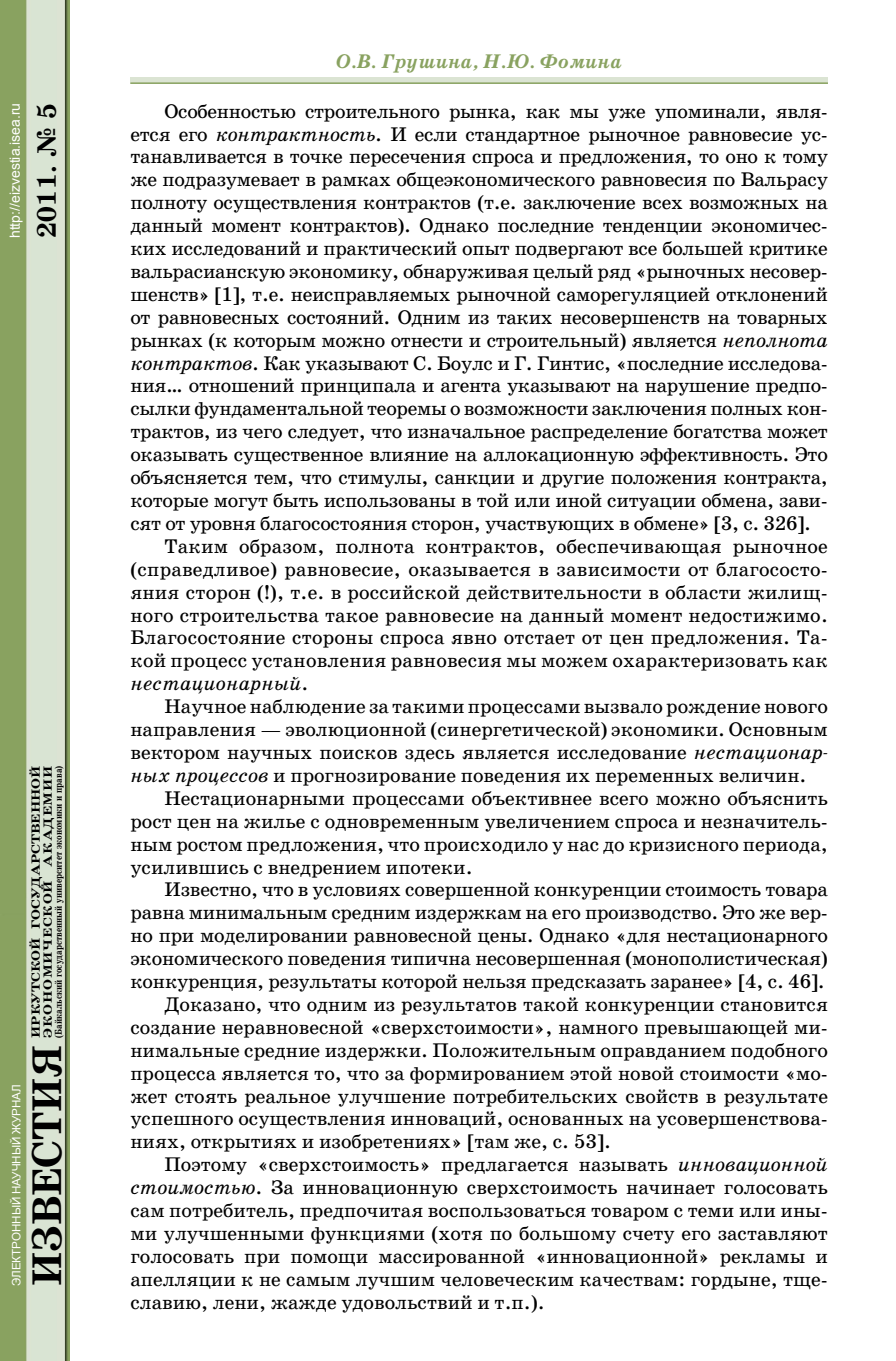
<style>
.page{position:relative;width:896px;height:1361px;background:#fff}
.page>*{position:absolute;margin:0;border:0;box-sizing:border-box;transform-origin:0 0}
.t1{font:700 42px "School Book C";color:#000}
.t2{font:700 27px "School Book C";color:#000}
.t3{font:20px "School Book C";color:#000}
.t4{font:italic 700 20px "School Book C";color:#89a260}
.t5{font:italic 20px "School Book C";letter-spacing:.01em;color:#000}
.t6{font:14px "Arial";color:#fff}
.t7{font:700 12px/12px "School Book C";color:#000;scale:1.25 1}
.t8{font:11.6px "Arial";color:#fff}
.t9{font:700 10px "School Book C";color:#000;scale:.85 1}
.s1{font-style:italic}
.s2{font-style:normal}
</style>
<div class="page">
<img style="left:0;top:0;width:70px;height:1361px">
<div style="left:130px;top:77px;width:698px;height:7px;background:#dbe4d3"></div>
<hr style="left:130px;top:82px;width:698px;height:2px;background:#89a260">
<p class="t6" style="left:6px;top:238px;width:137px;rotate:-90deg">http://eizvestia.isea.ru</p>
<h2 class="t2" style="left:32px;top:238px;width:136px;rotate:-90deg">2011. № 5</h2>
<p class="t8" style="left:9px;top:1286px;width:203px;rotate:-90deg">ЭЛЕКТРОННЫЙ НАУЧНЫЙ ЖУРНАЛ</p>
<p class="t7" style="left:30px;top:1037px;width:219px;rotate:-90deg">ИРКУТСКОЙ ГОСУДАРСТВЕННОЙ<br>ЭКОНОМИЧЕСКОЙ АКАДЕМИИ</p>
<p class="t9" style="left:53px;top:1037px;width:322px;rotate:-90deg">(Байкальский государственный университет экономики и права)</p>
<h1 class="t1" style="left:23px;top:1286px;width:243px;rotate:-90deg">ИЗВЕСТИЯ</h1>
<p class="t4" style="left:336px;top:51px;width:287px">О.В. Грушина, Н.Ю. Фомина</p>
<p class="t3" style="left:164px;top:100px;width:665px">Особенностью строительного рынка, как мы уже упоминали, явля-</p>
<p class="t3" style="left:130px;top:123px;width:699px">ется его <span class="s1">контрактность</span>. И если стандартное рыночное равновесие ус-</p>
<p class="t3" style="left:130px;top:146px;width:699px">танавливается в точке пересечения спроса и предложения, то оно к тому</p>
<p class="t3" style="left:130px;top:169px;width:699px">же подразумевает в рамках общеэкономического равновесия по Вальрасу</p>
<p class="t3" style="left:130px;top:192px;width:699px">полноту осуществления контрактов (т.е. заключение всех возможных на</p>
<p class="t3" style="left:130px;top:215px;width:699px">данный момент контрактов). Однако последние тенденции экономичес-</p>
<p class="t3" style="left:130px;top:237px;width:699px">ких исследований и практический опыт подвергают все большей критике</p>
<p class="t3" style="left:130px;top:260px;width:699px">вальрасианскую экономику, обнаруживая целый ряд «рыночных несовер-</p>
<p class="t3" style="left:130px;top:283px;width:699px">шенств» [1], т.е. неисправляемых рыночной саморегуляцией отклонений</p>
<p class="t3" style="left:130px;top:306px;width:699px">от равновесных состояний. Одним из таких несовершенств на товарных</p>
<p class="t3" style="left:130px;top:329px;width:699px">рынках (к которым можно отнести и строительный) является <span class="s1">неполнота</span></p>
<p class="t3" style="left:130px;top:352px;width:699px"><span class="s1">контрактов</span>. Как указывают С. Боулс и Г. Гинтис, «последние исследова-</p>
<p class="t3" style="left:130px;top:375px;width:699px">ния… отношений принципала и агента указывают на нарушение предпо-</p>
<p class="t3" style="left:130px;top:398px;width:699px">сылки фундаментальной теоремы о возможности заключения полных кон-</p>
<p class="t3" style="left:130px;top:421px;width:699px">трактов, из чего следует, что изначальное распределение богатства может</p>
<p class="t3" style="left:130px;top:444px;width:699px">оказывать существенное влияние на аллокационную эффективность. Это</p>
<p class="t3" style="left:130px;top:466px;width:699px">объясняется тем, что стимулы, санкции и другие положения контракта,</p>
<p class="t3" style="left:130px;top:489px;width:699px">которые могут быть использованы в той или иной ситуации обмена, зави-</p>
<p class="t3" style="left:130px;top:512px;width:682px">сят от уровня благосостояния сторон, участвующих в обмене» [3, с. 326].</p>
<p class="t3" style="left:164px;top:535px;width:665px">Таким образом, полнота контрактов, обеспечивающая рыночное</p>
<p class="t3" style="left:130px;top:558px;width:699px">(справедливое) равновесие, оказывается в зависимости от благососто-</p>
<p class="t3" style="left:130px;top:581px;width:699px">яния сторон (!), т.е. в российской действительности в области жилищ-</p>
<p class="t3" style="left:130px;top:604px;width:699px">ного строительства такое равновесие на данный момент недостижимо.</p>
<p class="t3" style="left:130px;top:627px;width:699px">Благосостояние стороны спроса явно отстает от цен предложения. Та-</p>
<p class="t3" style="left:130px;top:650px;width:699px">кой процесс установления равновесия мы можем охарактеризовать как</p>
<p class="t5" style="left:130px;top:672px;width:180px">нестационарный<span class="s2">.</span></p>
<p class="t3" style="left:164px;top:695px;width:665px">Научное наблюдение за такими процессами вызвало рождение нового</p>
<p class="t3" style="left:130px;top:718px;width:699px">направления — эволюционной (синергетической) экономики. Основным</p>
<p class="t3" style="left:130px;top:741px;width:699px">вектором научных поисков здесь является исследование <span class="s1">нестационар-</span></p>
<p class="t3" style="left:130px;top:764px;width:677px"><span class="s1">ных процессов</span> и прогнозирование поведения их переменных величин.</p>
<p class="t3" style="left:164px;top:787px;width:665px">Нестационарными процессами объективнее всего можно объяснить</p>
<p class="t3" style="left:130px;top:810px;width:699px">рост цен на жилье с одновременным увеличением спроса и незначитель-</p>
<p class="t3" style="left:130px;top:833px;width:699px">ным ростом предложения, что происходило у нас до кризисного периода,</p>
<p class="t3" style="left:130px;top:856px;width:344px">усилившись с внедрением ипотеки.</p>
<p class="t3" style="left:164px;top:879px;width:665px">Известно, что в условиях совершенной конкуренции стоимость товара</p>
<p class="t3" style="left:130px;top:902px;width:699px">равна минимальным средним издержкам на его производство. Это же вер-</p>
<p class="t3" style="left:130px;top:924px;width:699px">но при моделировании равновесной цены. Однако «для нестационарного</p>
<p class="t3" style="left:130px;top:947px;width:699px">экономического поведения типична несовершенная (монополистическая)</p>
<p class="t3" style="left:130px;top:970px;width:696px">конкуренция, результаты которой нельзя предсказать заранее» [4, с. 46].</p>
<p class="t3" style="left:164px;top:993px;width:665px">Доказано, что одним из результатов такой конкуренции становится</p>
<p class="t3" style="left:130px;top:1016px;width:699px">создание неравновесной «сверхстоимости», намного превышающей ми-</p>
<p class="t3" style="left:130px;top:1039px;width:699px">нимальные средние издержки. Положительным оправданием подобного</p>
<p class="t3" style="left:130px;top:1062px;width:699px">процесса является то, что за формированием этой новой стоимости «мо-</p>
<p class="t3" style="left:130px;top:1085px;width:699px">жет стоять реальное улучшение потребительских свойств в результате</p>
<p class="t3" style="left:130px;top:1108px;width:699px">успешного осуществления инноваций, основанных на усовершенствова-</p>
<p class="t3" style="left:130px;top:1131px;width:482px">ниях, открытиях и изобретениях» [там же, с. 53].</p>
<p class="t3" style="left:164px;top:1153px;width:665px">Поэтому «сверхстоимость» предлагается называть <span class="s1">инновационной</span></p>
<p class="t3" style="left:130px;top:1176px;width:699px"><span class="s1">стоимостью</span>. За инновационную сверхстоимость начинает голосовать</p>
<p class="t3" style="left:130px;top:1199px;width:699px">сам потребитель, предпочитая воспользоваться товаром с теми или ины-</p>
<p class="t3" style="left:130px;top:1222px;width:699px">ми улучшенными функциями (хотя по большому счету его заставляют</p>
<p class="t3" style="left:130px;top:1245px;width:699px">голосовать при помощи массированной «инновационной» рекламы и</p>
<p class="t3" style="left:130px;top:1268px;width:699px">апелляции к не самым лучшим человеческим качествам: гордыне, тще-</p>
<p class="t3" style="left:130px;top:1291px;width:416px">славию, лени, жажде удовольствий и т.п.).</p>
</div>
